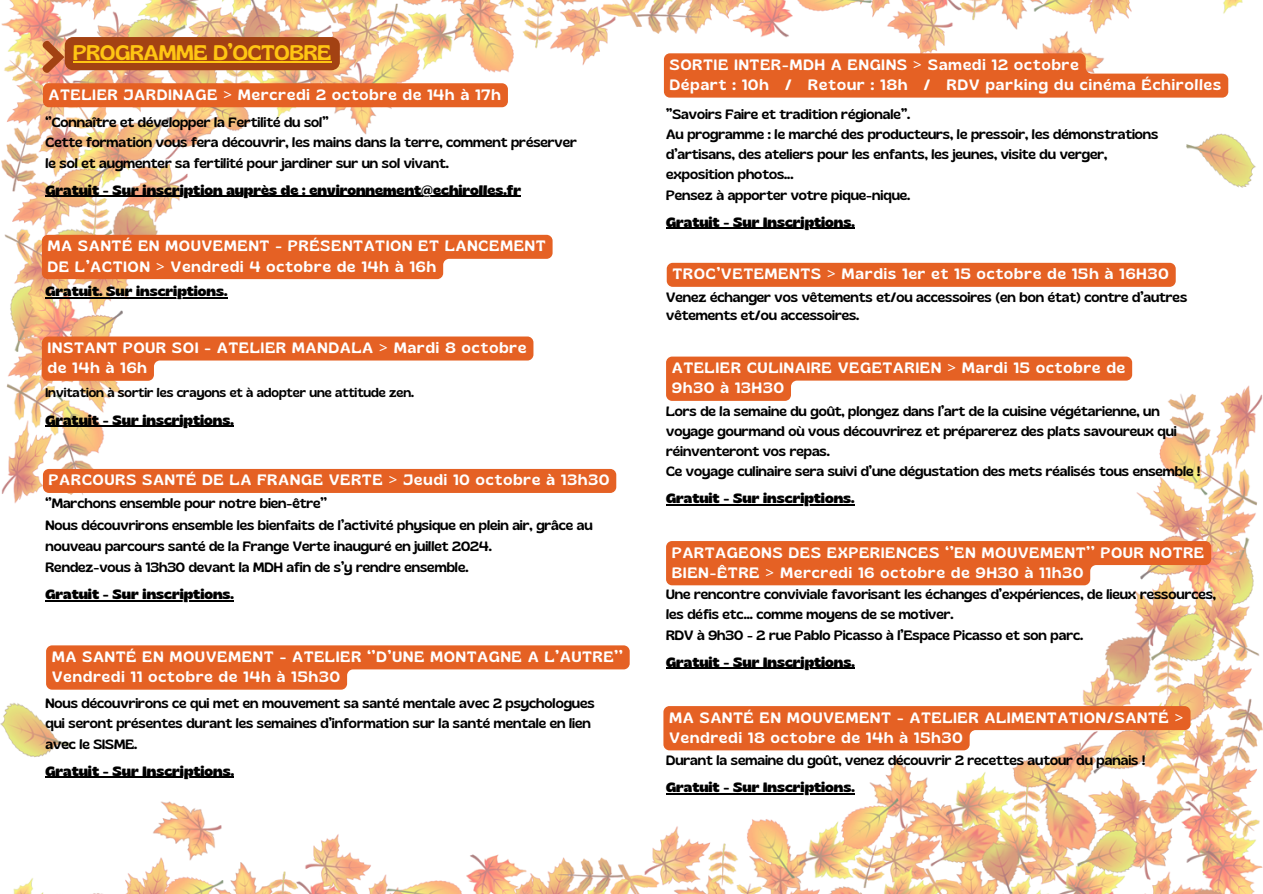
<style>
.page{position:relative;width:1263px;height:894px;background:#fff}
.page>*{position:absolute;margin:0;border:0;box-sizing:border-box;transform-origin:0 0}
.t1{font:21px "Gliker";color:#ffc513}
.t2{font:15px/20.2px "Gliker";letter-spacing:.075em;color:#fff}
.t3{font:13.5px/20.2px "Gliker";color:#000}
.t4{font:700 13.5px "Gliker";color:#000}
.t5{font:12.6px "Gliker";color:#000}
.s1{font-family:"Noto Sans"}
</style>
<div class="page">
<img style="left:0;top:581px;width:1263px;height:311px">
<img style="left:1px;top:0;width:1262px;height:581px">
<svg style="left:40px;top:37px;width:300px;height:38px;background:#b1582b"></svg>
<hr style="left:73px;top:61px;width:258px;height:2px;background:#ffc513">
<div style="left:43px;top:83px;width:465px;height:24px;background:#e56124;border-radius:6px"></div>
<hr style="left:45px;top:196px;width:476px;height:1px;background:#000">
<svg style="left:42px;top:235px;width:511px;height:44px;background:#e77039"></svg>
<hr style="left:45px;top:297px;width:71px;height:1px;background:#000">
<hr style="left:116px;top:297px;width:111px;height:1px;background:#000">
<hr style="left:45px;top:426px;width:189px;height:1px;background:#000">
<svg style="left:42px;top:336px;width:491px;height:44px"></svg>
<div style="left:43px;top:469px;width:573px;height:24px;background:#e56124;border-radius:6px"></div>
<hr style="left:45px;top:600px;width:189px;height:1px;background:#000">
<svg style="left:46px;top:645px;width:584px;height:44px"></svg>
<hr style="left:45px;top:776px;width:189px;height:1px;background:#000">
<svg style="left:664px;top:53px;width:564px;height:45px;background:#e8743e"></svg>
<hr style="left:666px;top:228px;width:189px;height:1px;background:#000">
<svg style="left:666px;top:356px;width:466px;height:45px"></svg>
<hr style="left:666px;top:504px;width:189px;height:1px;background:#000">
<svg style="left:666px;top:541px;width:545px;height:44px;background:#e76e36"></svg>
<hr style="left:666px;top:667px;width:189px;height:1px;background:#000">
<svg style="left:663px;top:705px;width:527px;height:45px;background:#e97d49"></svg>
<hr style="left:666px;top:793px;width:189px;height:1px;background:#000">
<div style="left:667px;top:263px;width:509px;height:24px;background:#e56124;border-radius:6px"></div>
<p class="t1" style="left:73px;top:40px;width:260px">PROGRAMME D’OCTOBRE</p>
<p class="t2" style="left:49px;top:84px;width:453px">ATELIER JARDINAGE <span class="s1">&gt;</span> Mercredi 2 octobre de 14h à 17h</p>
<h1 class="t3" style="left:45px;top:112px;width:285px">‘’Connaître et développer la Fertilité du sol’’</h1>
<h2 class="t3" style="left:45px;top:132px;width:533px">Cette formation vous fera découvrir, les mains dans la terre, comment préserver le sol et augmenter sa fertilité pour jardiner sur un sol vivant.</h2>
<p class="t4" style="left:45px;top:181px;width:477px">Gratuit - Sur inscription auprès de : environnement@echirolles.fr</p>
<p class="t2" style="left:48px;top:235px;width:499px">MA SANTÉ EN MOUVEMENT - PRÉSENTATION ET LANCEMENT<br>DE L’ACTION <span class="s1">&gt;</span> Vendredi 4 octobre de 14h à 16h</p>
<p class="t4" style="left:45px;top:282px;width:183px">Gratuit. Sur inscriptions.</p>
<p class="t2" style="left:48px;top:337px;width:480px">INSTANT POUR SOI - ATELIER MANDALA <span class="s1">&gt;</span> Mardi 8 octobre de 14h à 16h</p>
<h3 class="t5" style="left:45px;top:384px;width:370px">Invitation à sortir les crayons et à adopter une attitude zen.</h3>
<h2 class="t4" style="left:45px;top:411px;width:190px">Gratuit - Sur inscriptions.</h2>
<h3 class="t2" style="left:49px;top:469px;width:562px">PARCOURS SANTÉ DE LA FRANGE VERTE <span class="s1">&gt;</span> Jeudi 10 octobre à 13h30</h3>
<h2 class="t3" style="left:45px;top:493px;width:283px">‘’Marchons ensemble pour notre bien-être’’</h2>
<p class="t3" style="left:45px;top:513px;width:549px;line-height:21.3px">Nous découvrirons ensemble les bienfaits de l’activité physique en plein air, grâce au nouveau parcours santé de la Frange Verte inauguré en juillet 2024.</p>
<p class="t3" style="left:45px;top:557px;width:424px">Rendez-vous à 13h30 devant la MDH afin de s’y rendre ensemble.</p>
<p class="t4" style="left:45px;top:585px;width:190px">Gratuit - Sur inscriptions.</p>
<p class="t2" style="left:52px;top:646px;width:572px">MA SANTÉ EN MOUVEMENT - ATELIER ‘’D’UNE MONTAGNE A L’AUTRE’’<br>Vendredi 11 octobre de 14h à 15h30</p>
<h3 class="t3" style="left:45px;top:692px;width:551px">Nous découvrirons ce qui met en mouvement sa santé mentale avec 2 psychologues qui seront présentes durant les semaines d’information sur la santé mentale en lien avec le SISME.</h3>
<h2 class="t4" style="left:45px;top:761px;width:190px">Gratuit - Sur Inscriptions.</h2>
<p class="t2" style="left:670px;top:54px;width:553px">SORTIE INTER-MDH A ENGINS <span class="s1">&gt;</span> Samedi 12 octobre<br>Départ : 10h / Retour : 18h / RDV parking du cinéma Échirolles</p>
<h2 class="t3" style="left:666px;top:103px;width:246px">’’Savoirs Faire et tradition régionale’’.</h2>
<p class="t3" style="left:666px;top:124px;width:494px">Au programme : le marché des producteurs, le pressoir, les démonstrations d’artisans, des ateliers pour les enfants, les jeunes, visite du verger,</p>
<p class="t3" style="left:666px;top:164px;width:129px">exposition photos...</p>
<p class="t3" style="left:666px;top:184px;width:246px">Pensez à apporter votre pique-nique.</p>
<p class="t4" style="left:666px;top:213px;width:190px">Gratuit - Sur Inscriptions.</p>
<h2 class="t2" style="left:673px;top:263px;width:497px">TROC’VETEMENTS <span class="s1">&gt;</span> Mardis 1er et 15 octobre de 15h à 16H30</h2>
<h2 class="t3" style="left:666px;top:288px;width:523px;line-height:18px">Venez échanger vos vêtements et/ou accessoires (en bon état) contre d’autres vêtements et/ou accessoires.</h2>
<p class="t2" style="left:672px;top:357px;width:454px">ATELIER CULINAIRE VEGETARIEN <span class="s1">&gt;</span> Mardi 15 octobre de<br>9h30 à 13H30</p>
<p class="t3" style="left:666px;top:400px;width:512px">Lors de la semaine du goût, plongez dans l’art de la cuisine végétarienne, un voyage gourmand où vous découvrirez et préparerez des plats savoureux qui réinventeront vos repas.</p>
<p class="t3" style="left:666px;top:461px;width:536px">Ce voyage culinaire sera suivi d’une dégustation des mets réalisés tous ensemble !</p>
<p class="t4" style="left:666px;top:489px;width:190px">Gratuit - Sur inscriptions.</p>
<h2 class="t2" style="left:672px;top:541px;width:533px">PARTAGEONS DES EXPERIENCES ‘’EN MOUVEMENT’’ POUR NOTRE<br>BIEN-ÊTRE <span class="s1">&gt;</span> Mercredi 16 octobre de 9H30 à 11h30</h2>
<p class="t3" style="left:666px;top:584px;width:551px">Une rencontre conviviale favorisant les échanges d’expériences, de lieux ressources, les défis etc... comme moyens de se motiver.</p>
<p class="t3" style="left:666px;top:624px;width:418px">RDV à 9h30 - 2 rue Pablo Picasso à l’Espace Picasso et son parc.</p>
<h2 class="t4" style="left:666px;top:652px;width:190px">Gratuit - Sur Inscriptions.</h2>
<p class="t2" style="left:669px;top:706px;width:515px">MA SANTÉ EN MOUVEMENT - ATELIER ALIMENTATION/SANTÉ <span class="s1">&gt;<br></span>Vendredi 18 octobre de 14h à 15h30</p>
<p class="t3" style="left:666px;top:750px;width:481px">Durant la semaine du goût, venez découvrir 2 recettes autour du panais !</p>
<p class="t4" style="left:666px;top:778px;width:190px">Gratuit - Sur Inscriptions.</p>
</div>
